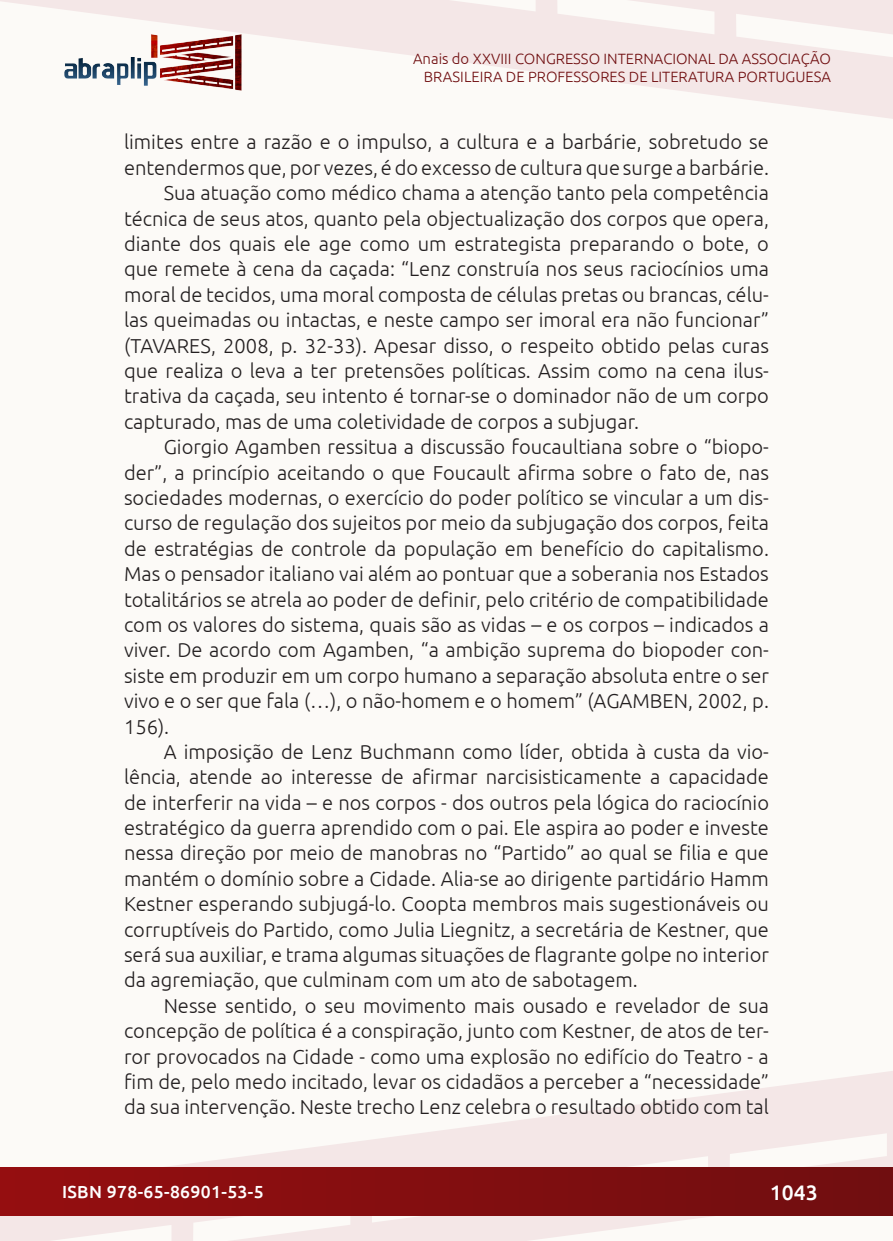
<style>
.page{position:relative;width:893px;height:1241px;background:#fff}
.page>*{position:absolute;margin:0;border:0;box-sizing:border-box;transform-origin:0 0}
.t1{font:500 21px "Ubuntu";color:#fff}
._7_CORPO{font:300 20.12px/25.4px "Ubuntu";color:#231f20;text-align:justify}
.t2{font:500 17.5px "Ubuntu";letter-spacing:.02em;color:#fff}
.t3{font:300 14.88px/17.8px "Ubuntu";color:#700e10;text-align:right}
</style>
<div class="page">
<div style="left:0;top:0;width:893px;height:1240px;background:#fcfaf7"></div>
<svg style="left:0;top:1071px;width:893px;height:169px"></svg>
<svg style="left:0;top:0;width:893px;height:119px"></svg>
<div style="left:1px;top:1167px;width:891px;height:47px;background:linear-gradient(to right,#950e10,#700e10)"></div>
<img style="left:62px;top:31px;width:182px;height:62px">
<p class="t3" style="left:413px;top:49px;width:419px">Anais do XXVIII CONGRESSO INTERNACIONAL DA ASSOCIAÇÃO<br>BRASILEIRA DE PROFESSORES DE LITERATURA PORTUGUESA</p>
<p class="_7_CORPO" style="left:124px;top:129px;width:646px">limites entre a razão e o impulso, a cultura e a barbárie, sobretudo se entendermos que, por vezes, é do excesso de cultura que surge a barbárie.</p>
<p class="_7_CORPO" style="left:124px;top:180px;width:646px;text-indent:40px">Sua atuação como médico chama a atenção tanto pela competência técnica de seus atos, quanto pela objectualização dos corpos que opera, diante dos quais ele age como um estrategista preparando o bote, o que remete à cena da caçada: “Lenz construía nos seus raciocínios uma moral de tecidos, uma moral composta de células pretas ou brancas, célu&shy;las queimadas ou intactas, e neste campo ser imoral era não funcionar” (TAVARES, 2008, p. 32-33). Apesar disso, o respeito obtido pelas curas que realiza o leva a ter pretensões políticas. Assim como na cena ilus&shy;trativa da caçada, seu intento é tornar-se o dominador não de um corpo capturado, mas de uma coletividade de corpos a subjugar.</p>
<p class="_7_CORPO" style="left:124px;top:434px;width:646px;text-indent:40px">Giorgio Agamben ressitua a discussão foucaultiana sobre o “biopo&shy;der”, a princípio aceitando o que Foucault afirma sobre o fato de, nas sociedades modernas, o exercício do poder político se vincular a um dis&shy;curso de regulação dos sujeitos por meio da subjugação dos corpos, feita de estratégias de controle da população em benefício do capitalismo.<br>Mas o pensador italiano vai além ao pontuar que a soberania nos Estados totalitários se atrela ao poder de definir, pelo critério de compatibilidade com os valores do sistema, quais são as vidas – e os corpos – indicados a viver. De acordo com Agamben, “a ambição suprema do biopoder con&shy;siste em produzir em um corpo humano a separação absoluta entre o ser vivo e o ser que fala (…), o não-homem e o homem” (AGAMBEN, 2002, p.<br>156).</p>
<p class="_7_CORPO" style="left:124px;top:738px;width:646px;text-indent:40px">A imposição de Lenz Buchmann como líder, obtida à custa da vio&shy;lência, atende ao interesse de afirmar narcisisticamente a capacidade de interferir na vida – e nos corpos - dos outros pela lógica do raciocínio estratégico da guerra aprendido com o pai. Ele aspira ao poder e investe nessa direção por meio de manobras no “Partido” ao qual se filia e que mantém o domínio sobre a Cidade. Alia-se ao dirigente partidário Hamm Kestner esperando subjugá-lo. Coopta membros mais sugestionáveis ou corruptíveis do Partido, como Julia Liegnitz, a secretária de Kestner, que será sua auxiliar, e trama algumas situações de flagrante golpe no interior da agremiação, que culminam com um ato de sabotagem.</p>
<p class="_7_CORPO" style="left:124px;top:992px;width:646px;text-indent:40px">Nesse sentido, o seu movimento mais ousado e revelador de sua concepção de política é a conspiração, junto com Kestner, de atos de ter&shy;ror provocados na Cidade - como uma explosão no edifício do Teatro - a fim de, pelo medo incitado, levar os cidadãos a perceber a “necessidade” da sua intervenção. Neste trecho Lenz celebra o resultado obtido com tal</p>
<p class="t2" style="left:62px;top:1180px;width:203px">ISBN 978-65-86901-53-5</p>
<p class="t1" style="left:770px;top:1178px;width:49px">1043</p>
</div>
